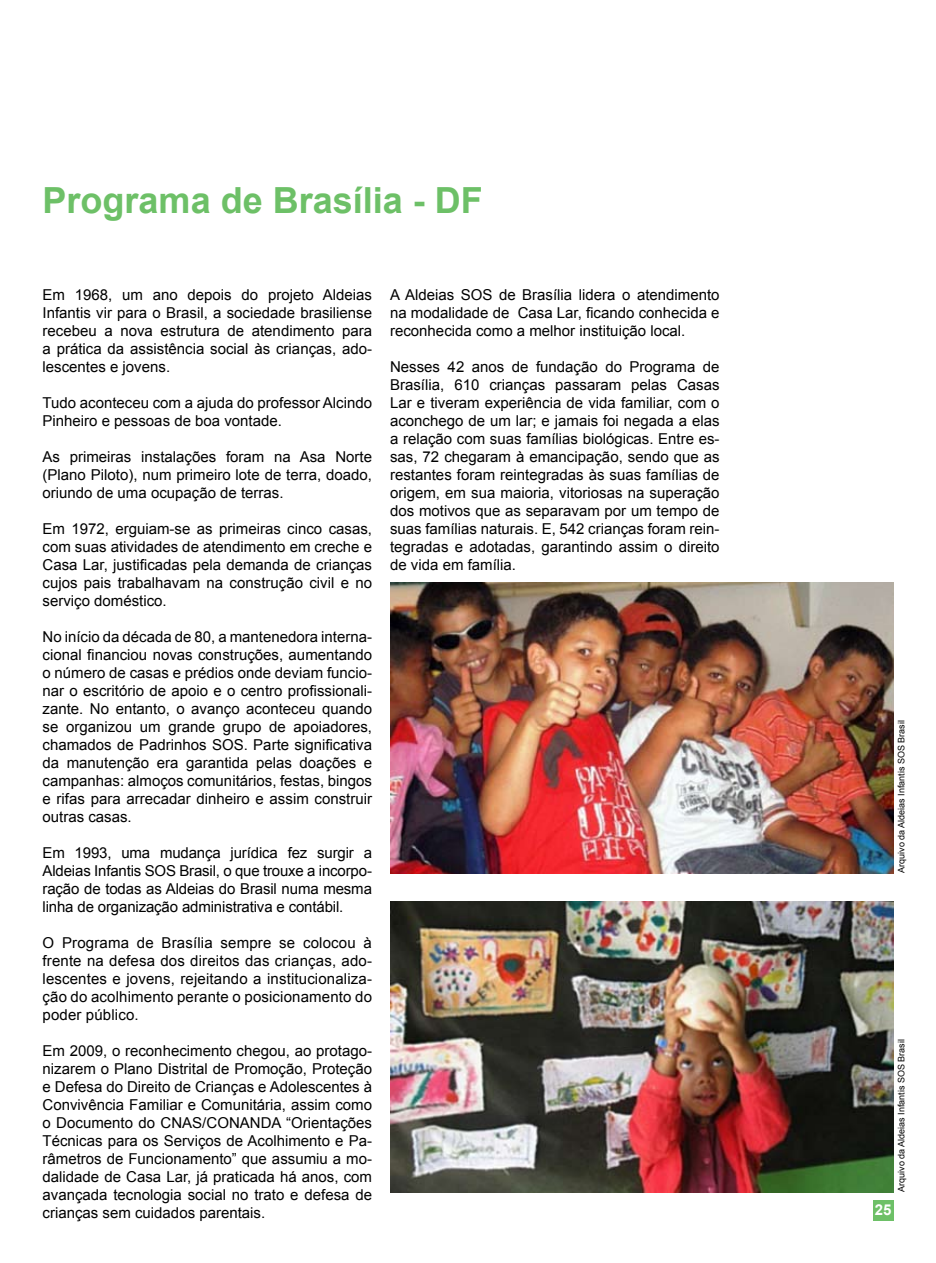
<style>
.page{position:relative;width:936px;height:1263px;background:#fff}
.page>*{position:absolute;margin:0;border:0;box-sizing:border-box;transform-origin:0 0}
.t1{font:700 36px "Arial";color:#6dc067}
.t2{font:15px/18px "Arial";color:#000;text-align:justify}
.t3{font:700 15px "Arial";color:#fff}
.t4{font:9px "Arial";color:#000}
</style>
<div class="page">
<div style="left:873px;top:1200px;width:20px;height:20px;background:#6dc067"></div>
<img style="left:390px;top:901px;width:503px;height:291px">
<img style="left:390px;top:583px;width:503px;height:290px">
<h1 class="t1" style="left:43px;top:177px;width:442px">Programa de Brasília - DF</h1>
<p class="t2" style="left:43px;top:286px;width:331px">Em 1968, um ano depois do projeto Aldeias Infantis vir para o Brasil, a sociedade brasiliense recebeu a nova estrutura de atendimento para a prática da assistência social às crianças, ado&shy;lescentes e jovens.</p>
<p class="t2" style="left:43px;top:394px;width:331px">Tudo aconteceu com a ajuda do professor Alcindo<br>Pinheiro e pessoas de boa vontade.</p>
<p class="t2" style="left:43px;top:448px;width:331px">As primeiras instalações foram na Asa Norte (Plano Piloto), num primeiro lote de terra, doado, oriundo de uma ocupação de terras.</p>
<p class="t2" style="left:43px;top:520px;width:331px">Em 1972, erguiam-se as primeiras cinco casas, com suas atividades de atendimento em creche e Casa Lar, justificadas pela demanda de crianças cujos pais trabalhavam na construção civil e no serviço doméstico.</p>
<p class="t2" style="left:43px;top:628px;width:331px">No início da década de 80, a mantenedora interna&shy;cional financiou novas construções, aumentando o número de casas e prédios onde deviam funcio&shy;nar o escritório de apoio e o centro profissionali&shy;zante. No entanto, o avanço aconteceu quando se organizou um grande grupo de apoiadores, chamados de Padrinhos SOS. Parte significativa da manutenção era garantida pelas doações e campanhas: almoços comunitários, festas, bingos e rifas para arrecadar dinheiro e assim construir outras casas.</p>
<p class="t2" style="left:43px;top:844px;width:331px">Em 1993, uma mudança jurídica fez surgir a Aldeias Infantis SOS Brasil, o que trouxe a incorpo&shy;ração de todas as Aldeias do Brasil numa mesma linha de organização administrativa e contábil.</p>
<p class="t2" style="left:43px;top:934px;width:331px">O Programa de Brasília sempre se colocou à frente na defesa dos direitos das crianças, ado&shy;lescentes e jovens, rejeitando a institucionaliza&shy;ção do acolhimento perante o posicionamento do poder público.</p>
<p class="t2" style="left:43px;top:1042px;width:331px">Em 2009, o reconhecimento chegou, ao protago&shy;nizarem o Plano Distrital de Promoção, Proteção e Defesa do Direito de Crianças e Adolescentes à Convivência Familiar e Comunitária, assim como o Documento do CNAS/CONANDA “Orientações Técnicas para os Serviços de Acolhimento e Pa&shy;râmetros de Funcionamento” que assumiu a mo&shy;dalidade de Casa Lar, já praticada há anos, com avançada tecnologia social no trato e defesa de crianças sem cuidados parentais.</p>
<p class="t2" style="left:390px;top:286px;width:331px">A Aldeias SOS de Brasília lidera o atendimento na modalidade de Casa Lar, ficando conhecida e reconhecida como a melhor instituição local.</p>
<p class="t2" style="left:390px;top:358px;width:331px">Nesses 42 anos de fundação do Programa de Brasília, 610 crianças passaram pelas Casas Lar e tiveram experiência de vida familiar, com o aconchego de um lar; e jamais foi negada a elas a relação com suas famílias biológicas. Entre es&shy;sas, 72 chegaram à emancipação, sendo que as restantes foram reintegradas às suas famílias de origem, em sua maioria, vitoriosas na superação dos motivos que as separavam por um tempo de suas famílias naturais. E, 542 crianças foram rein&shy;tegradas e adotadas, garantindo assim o direito de vida em família.</p>
<p class="t4" style="left:895px;top:873px;width:154px;rotate:-90deg">Arquivo da Aldeias Infantis SOS Brasil</p>
<p class="t4" style="left:895px;top:1191px;width:154px;rotate:-90deg">Arquivo da Aldeias Infantis SOS Brasil</p>
<p class="t3" style="left:874px;top:1200px;width:18px">25</p>
</div>
